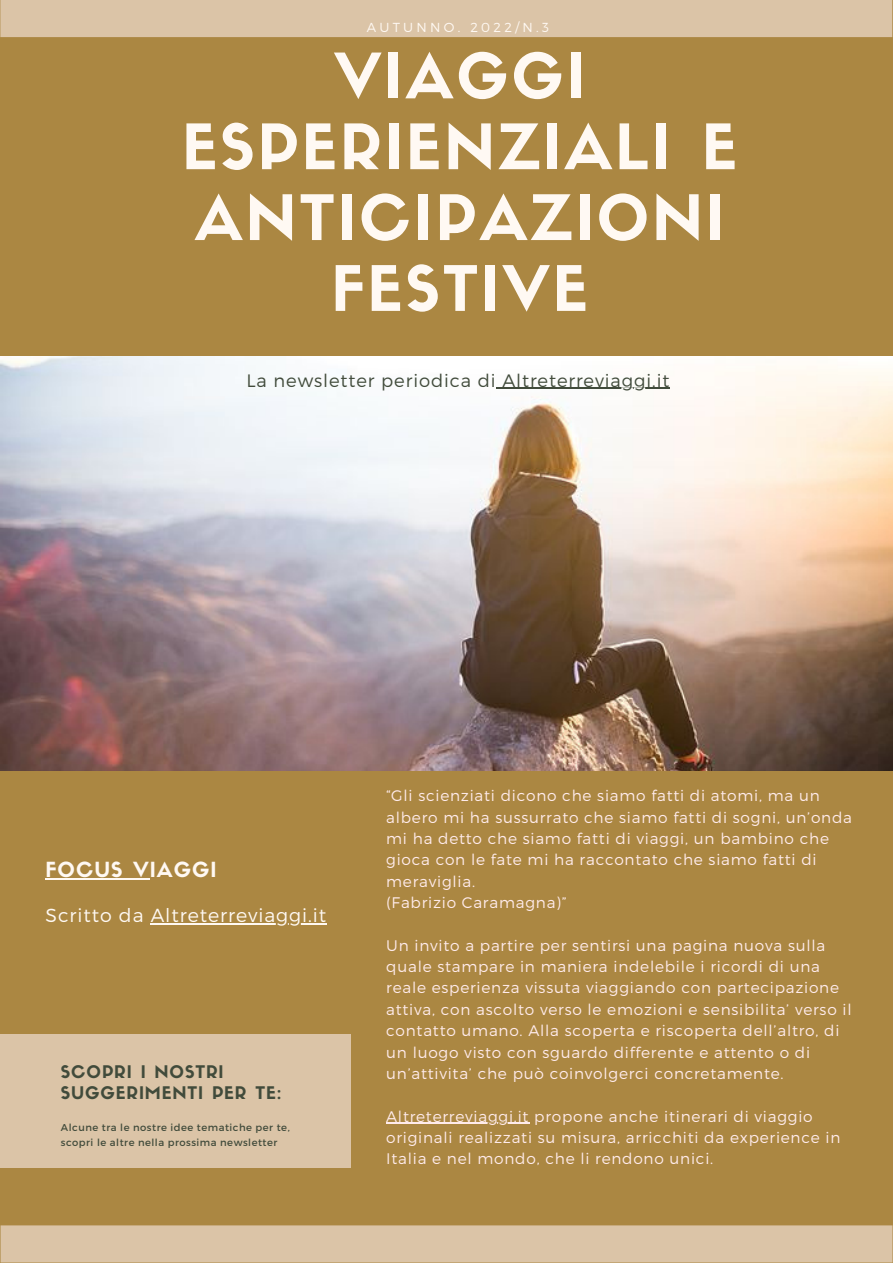
<style>
.page{position:relative;width:893px;height:1264px;background:#fff}
.page>*{position:absolute;margin:0;border:0;box-sizing:border-box;transform-origin:0 0}
.t1{font:61.5px/70.8px "Sifonn Basic";letter-spacing:.05em;color:#fff9f3;text-align:center}
.t2{font:20.4px "Sifonn Basic";letter-spacing:.05em;color:#fff9f3}
.t3{font:300 18.9px "Montserrat";letter-spacing:.05em;color:#fff9f3}
.t4{font:300 18px "Montserrat";letter-spacing:.05em;color:#414b3b}
.t5{font:17.1px/21px "Sifonn Basic";letter-spacing:.05em;color:#414b3b}
.t6{font:300 15.3px/21.3px "Montserrat";letter-spacing:.05em;color:#ffebeb}
.t7{font:300 13.05px "Montserrat";letter-spacing:.25em;color:#fff9f3}
.t8{font:9.9px/14.2px "Montserrat";letter-spacing:.05em;color:#414b3b}
</style>
<div class="page">
<div style="left:0;top:0;width:892px;height:1262px;background:#ab8742"></div>
<div style="left:0;top:1033px;width:350px;height:134px;background:#dbc4a7"></div>
<img style="left:1px;top:356px;width:891px;height:414px">
<hr style="left:151px;top:923px;width:176px;height:1px;background:#fff9f3">
<hr style="left:46px;top:878px;width:104px;height:1px;background:#fff9f3">
<hr style="left:386px;top:1122px;width:143px;height:1px;background:#ffebeb">
<div style="left:0;top:0;width:892px;height:37px;background:#dbc4a7"></div>
<hr style="left:496px;top:388px;width:174px;height:1px;background:#414b3b">
<div style="left:1px;top:1225px;width:891px;height:37px;background:#dbc4a7"></div>
<p class="t7" style="left:367px;top:18px;width:184px">AUTUNNO. 2022/N.3</p>
<h1 class="t1" style="left:182px;top:48px;width:556px">VIAGGI<br>ESPERIENZIALI E<br>ANTICIPAZIONI<br>FESTIVE</h1>
<p class="t4" style="left:246px;top:368px;width:424px">La newsletter periodica di Altreterreviaggi.it</p>
<h2 class="t2" style="left:46px;top:861px;width:172px">FOCUS VIAGGI</h2>
<p class="t3" style="left:46px;top:903px;width:282px">Scritto da Altreterreviaggi.it</p>
<p class="t5" style="left:61px;top:1063px;width:222px">SCOPRI I NOSTRI<br>SUGGERIMENTI PER TE:</p>
<p class="t8" style="left:61px;top:1120px;width:230px">Alcune tra le nostre idee tematiche per te, scopri le altre nella prossima newsletter</p>
<p class="t6" style="left:386px;top:784px;width:467px">“Gli scienziati dicono che siamo fatti di atomi, ma un albero mi ha sussurrato che siamo fatti di sogni, un’onda mi ha detto che siamo fatti di viaggi, un bambino che gioca con le fate mi ha raccontato che siamo fatti di meraviglia.<br>(Fabrizio Caramagna)”</p>
<p class="t6" style="left:386px;top:933px;width:467px">Un invito a partire per sentirsi una pagina nuova sulla quale stampare in maniera indelebile i ricordi di una reale esperienza vissuta viaggiando con partecipazione attiva, con ascolto verso le emozioni e sensibilita’ verso il contatto umano. Alla scoperta e riscoperta dell’altro, di un luogo visto con sguardo differente e attento o di un’attivita’ che può coinvolgerci concretamente.</p>
<p class="t6" style="left:386px;top:1104px;width:455px">Altreterreviaggi.it propone anche itinerari di viaggio originali realizzati su misura, arricchiti da experience in<br>Italia e nel mondo, che li rendono unici.</p>
</div>
